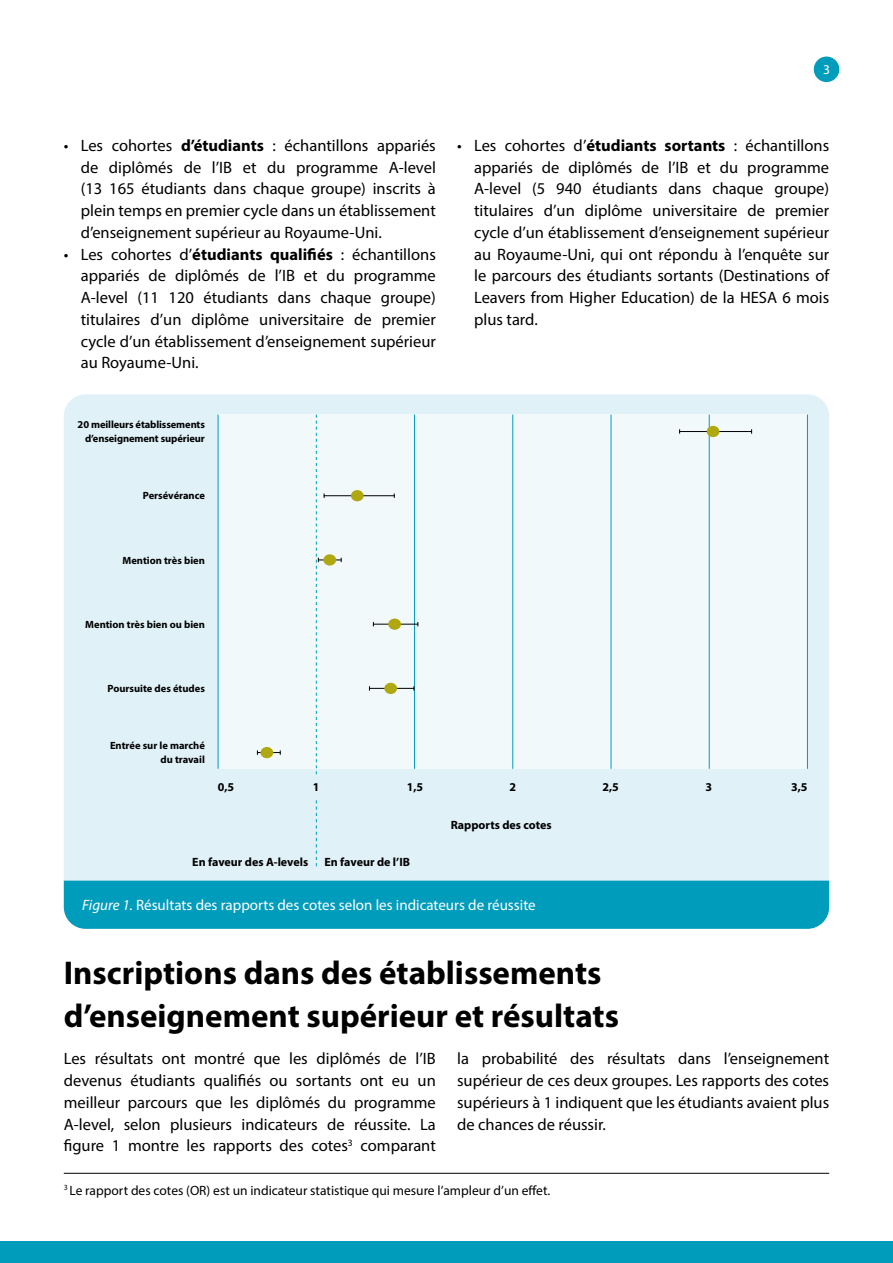
<style>
.page{position:relative;width:893px;height:1263px;background:#fff}
.page>*{position:absolute;margin:0;border:0;box-sizing:border-box;transform-origin:0 0}
.Body_text_-_Subhead{font:700 33px/43.5px "Myriad Pro";color:#000}
.Body_text_-_Paragrap{font:16.5px/21.8px "Myriad Pro";color:#000;text-align:justify}
.Figure_caption_white{font:15px "Myriad Pro";color:#fff}
.Footnote{font:13.5px "Myriad Pro";color:#000}
.t1{font:13.5px "Myriad Pro";color:#fff}
.Figure_text_centred{font:700 12px "Myriad Pro";color:#000}
.Figure_text_right-al{font:700 12px "Myriad Pro";color:#000}
.Figure_text{font:700 12px "Myriad Pro";color:#000}
.Figure_text_right-al-2{font:700 10.5px/13.5px "Myriad Pro";letter-spacing:-.005em;color:#000;text-align:right}
.s1{font-weight:700}
.s2{font-style:italic}
</style>
<div class="page">
<div style="left:814px;top:57px;width:25px;height:25px;background:#009cbc;border-radius:50%"></div>
<div style="left:0;top:1242px;width:893px;height:21px;background:#009cbc"></div>
<hr style="left:64px;top:1173px;width:765px;height:1px;background:#000">
<div style="left:64px;top:394px;width:765px;height:486px;background:#e0f1f7"></div>
<div style="left:64px;top:880px;width:765px;height:49px;background:#009cbc"></div>
<svg style="left:316px;top:800px;width:1px;height:66px"></svg>
<div style="left:218px;top:415px;width:589px;height:354px;background:#f2f9fb"></div>
<hr style="left:218px;top:415px;width:1px;height:354px;background:#009cbc">
<hr style="left:414px;top:415px;width:1px;height:354px;background:#009cbc">
<hr style="left:512px;top:415px;width:1px;height:354px;background:#009cbc">
<hr style="left:611px;top:415px;width:1px;height:354px;background:#009cbc">
<hr style="left:709px;top:415px;width:1px;height:354px;background:#009cbc">
<hr style="left:807px;top:415px;width:1px;height:354px;background:#009cbc">
<hr style="left:679px;top:431px;width:73px;height:1px;background:#000">
<div style="left:707px;top:426px;width:12px;height:11px;background:#b0a810;border-radius:50%"></div>
<hr style="left:324px;top:495px;width:71px;height:1px;background:#000">
<div style="left:351px;top:490px;width:13px;height:11px;background:#b0a810;border-radius:50%"></div>
<hr style="left:373px;top:624px;width:45px;height:1px;background:#000">
<div style="left:388px;top:618px;width:13px;height:12px;background:#b0a810;border-radius:50%"></div>
<hr style="left:369px;top:688px;width:45px;height:1px;background:#000">
<div style="left:384px;top:683px;width:13px;height:11px;background:#b0a810;border-radius:50%"></div>
<div style="left:260px;top:747px;width:13px;height:11px;background:#b0a810;border-radius:50%"></div>
<svg style="left:316px;top:415px;width:26px;height:359px"></svg>
<svg style="left:257px;top:750px;width:24px;height:5px"></svg>
<p class="t1" style="left:823px;top:61px;width:8px">3</p>
<p class="Body_text_-_Paragrap" style="left:81px;top:134px;width:357px;text-indent:-17px">• Les cohortes <span class="s1">d’étudiants</span> : échantillons appariés de diplômés de l’IB et du programme A-level (13 165 étudiants dans chaque groupe) inscrits à plein temps en premier cycle dans un établissement d’enseignement supérieur au Royaume-Uni.</p>
<p class="Body_text_-_Paragrap" style="left:81px;top:243px;width:357px;text-indent:-17px">• Les cohortes d’<span class="s1">étudiants qualifiés</span> : échantillons appariés de diplômés de l’IB et du programme A-level (11 120 étudiants dans chaque groupe) titulaires d’un diplôme universitaire de premier cycle d’un établissement d’enseignement supérieur au Royaume-Uni.</p>
<p class="Figure_text_right-al-2" style="left:78px;top:418px;width:129px">20 meilleurs établissements d’enseignement supérieur</p>
<p class="Figure_text_right-al-2" style="left:143px;top:489px;width:64px">Persévérance</p>
<p class="Body_text_-_Paragrap" style="left:474px;top:134px;width:357px;text-indent:-17px">• Les cohortes d’<span class="s1">étudiants sortants</span> : échantillons appariés de diplômés de l’IB et du programme A-level (5 940 étudiants dans chaque groupe) titulaires d’un diplôme universitaire de premier cycle d’un établissement d’enseignement supérieur au Royaume-Uni, qui ont répondu à l’enquête sur le parcours des étudiants sortants (Destinations of Leavers from Higher Education) de la HESA 6 mois plus tard.</p>
<p class="Figure_text_right-al-2" style="left:122px;top:553px;width:84px">Mention très bien</p>
<p class="Figure_text_right-al-2" style="left:85px;top:617px;width:121px">Mention très bien ou bien</p>
<p class="Figure_text_right-al-2" style="left:108px;top:681px;width:99px">Poursuite des études</p>
<p class="Figure_text_right-al-2" style="left:110px;top:739px;width:96px">Entrée sur le marché du travail</p>
<p class="Figure_text" style="left:218px;top:779px;width:18px">0,5</p>
<p class="Figure_text_centred" style="left:313px;top:779px;width:8px">1</p>
<p class="Figure_text_centred" style="left:407px;top:779px;width:18px">1,5</p>
<p class="Figure_text_centred" style="left:509px;top:779px;width:8px">2</p>
<p class="Figure_text_centred" style="left:602px;top:779px;width:18px">2,5</p>
<p class="Figure_text_centred" style="left:705px;top:779px;width:8px">3</p>
<p class="Figure_text_right-al" style="left:791px;top:779px;width:18px">3,5</p>
<p class="Figure_text_right-al" style="left:192px;top:854px;width:117px">En faveur des A-levels</p>
<p class="Figure_text" style="left:324px;top:854px;width:87px">En faveur de l’IB</p>
<p class="Figure_text_centred" style="left:451px;top:817px;width:102px">Rapports des cotes</p>
<p class="Figure_caption_white" style="left:82px;top:896px;width:455px"><span class="s2">Figure 1.</span> Résultats des rapports des cotes selon les indicateurs de réussite</p>
<p class="Body_text_-_Subhead" style="left:64px;top:950px;width:557px">Inscriptions dans des établissements d’enseignement supérieur et résultats</p>
<p class="Body_text_-_Paragrap" style="left:64px;top:1048px;width:374px">Les résultats ont montré que les diplômés de l’IB devenus étudiants qualifiés ou sortants ont eu un meilleur parcours que les diplômés du programme A-level, selon plusieurs indicateurs de réussite. La figure 1 montre les rapports des cotes<sup>3</sup> comparant</p>
<p class="Body_text_-_Paragrap" style="left:457px;top:1048px;width:374px">la probabilité des résultats dans l’enseignement supérieur de ces deux groupes. Les rapports des cotes supérieurs à 1 indiquent que les étudiants avaient plus de chances de réussir.</p>
<p class="Footnote" style="left:64px;top:1182px;width:488px"><sup>3</sup> Le rapport des cotes (OR) est un indicateur statistique qui mesure l’ampleur d’un effet.</p>
</div>
